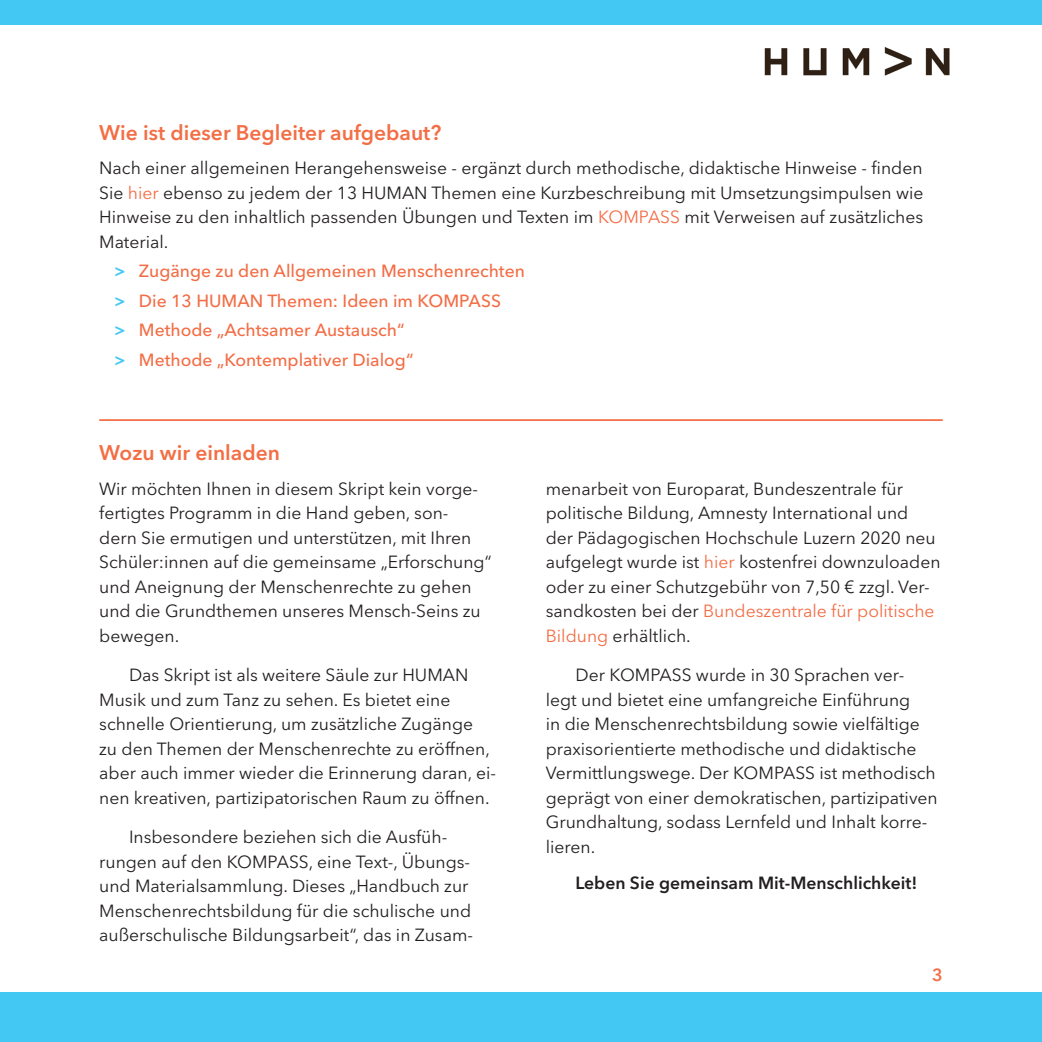
<style>
.page{position:relative;width:1042px;height:1042px;background:#fff}
.page>*{position:absolute;margin:0;border:0;box-sizing:border-box;transform-origin:0 0}
.Absatzüberschrift{font:600 21px "Avenir Next LT Pro";color:#f36e45}
.Fliesstext_Einzug{font:17.5px/24.5px "Avenir Next LT Pro";color:#231f20}
.Fliesstext{font:17.5px/24.5px "Avenir Next LT Pro";color:#231f20;text-align:justify}
.t1{font:500 17.5px "Avenir Next LT Pro";color:#f36d45}
.Fliesstext_Einzug-2{font:600 17.5px "Avenir Next LT Pro";color:#231f20}
.t2{font:600 17.5px "Avenir Next LT Pro";color:#f36e45}
.s1{color:#f36d45}
.s2{font-weight:600;color:#43c8f3}
</style>
<div class="page">
<div style="left:0;top:992px;width:1042px;height:50px;background:#43c8f3"></div>
<img style="left:764px;top:47px;width:186px;height:29px">
<div style="left:0;top:0;width:1042px;height:25px;background:#43c8f3"></div>
<hr style="left:99px;top:419px;width:844px;height:2px;background:#f36e45">
<p class="Absatzüberschrift" style="left:99px;top:120px;width:343px">Wie ist dieser Begleiter aufgebaut?</p>
<p class="Fliesstext" style="left:99px;top:156px;width:826px">Nach einer allgemeinen Herangehensweise - ergänzt durch methodische, didaktische Hinweise - finden Sie <span class="s1">hier</span> ebenso zu jedem der 13 HUMAN Themen eine Kurzbeschreibung mit Umsetzungsimpulsen wie Hinweise zu den inhaltlich passenden Übungen und Texten im <span class="s1">KOMPASS</span> mit Verweisen auf zusätzliches Material.</p>
<p class="t1" style="left:114px;top:261px;width:412px"><span class="s2">&gt;</span> Zugänge zu den Allgemeinen Menschenrechten</p>
<p class="t1" style="left:114px;top:290px;width:388px"><span class="s2">&gt;</span> Die 13 HUMAN Themen: Ideen im KOMPASS</p>
<p class="t1" style="left:114px;top:320px;width:292px"><span class="s2">&gt;</span> Methode „Achtsamer Austausch“</p>
<p class="t1" style="left:114px;top:349px;width:301px"><span class="s2">&gt;</span> Methode „Kontemplativer Dialog“</p>
<p class="Absatzüberschrift" style="left:99px;top:440px;width:182px">Wozu wir einladen</p>
<p class="Fliesstext" style="left:99px;top:476px;width:394px;text-align:left">Wir möchten Ihnen in diesem Skript kein vorge&shy;fertigtes Programm in die Hand geben, son-<br>dern Sie ermutigen und unterstützen, mit Ihren Schüler:innen auf die gemeinsame „Erforschung“ und Aneignung der Menschenrechte zu gehen und die Grundthemen unseres Mensch-Seins zu bewegen.</p>
<p class="Fliesstext_Einzug" style="left:99px;top:663px;width:398px;text-indent:30px">Das Skript ist als weitere Säule zur HUMAN Musik und zum Tanz zu sehen. Es bietet eine schnelle Orientierung, um zusätzliche Zugänge<br>zu den Themen der Menschenrechte zu eröffnen, aber auch immer wieder die Erinnerung daran, ei&shy;nen kreativen, partizipatorischen Raum zu öffnen.</p>
<p class="Fliesstext_Einzug" style="left:99px;top:825px;width:375px;text-align:center">Insbesondere beziehen sich die Ausfüh&shy;rungen auf den KOMPASS, eine Text-, Übungs&shy;und Materialsammlung. Dieses „Handbuch zur Menschenrechtsbildung für die schulische und außerschulische Bildungsarbeit“, das in Zusam-</p>
<p class="Fliesstext_Einzug" style="left:546px;top:476px;width:396px">menarbeit von Europarat, Bundeszentrale für politische Bildung, Amnesty International und<br>der Pädagogischen Hochschule Luzern 2020 neu aufgelegt wurde ist <span class="s1">hier</span> kostenfrei downzuloaden oder zu einer Schutzgebühr von 7,50 € zzgl. Ver&shy;sandkosten bei der <span class="s1">Bundeszentrale für politische Bildung</span> erhältlich.</p>
<p class="Fliesstext_Einzug" style="left:546px;top:663px;width:393px;text-indent:30px">Der KOMPASS wurde in 30 Sprachen ver&shy;legt und bietet eine umfangreiche Einführung<br>in die Menschenrechtsbildung sowie vielfältige praxisorientierte methodische und didaktische Vermittlungswege. Der KOMPASS ist methodisch geprägt von einer demokratischen, partizipativen Grundhaltung, sodass Lernfeld und Inhalt korre&shy;lieren.</p>
<p class="Fliesstext_Einzug-2" style="left:575px;top:872px;width:343px">Leben Sie gemeinsam Mit-Menschlichkeit!</p>
<p class="t2" style="left:932px;top:964px;width:12px">3</p>
</div>
